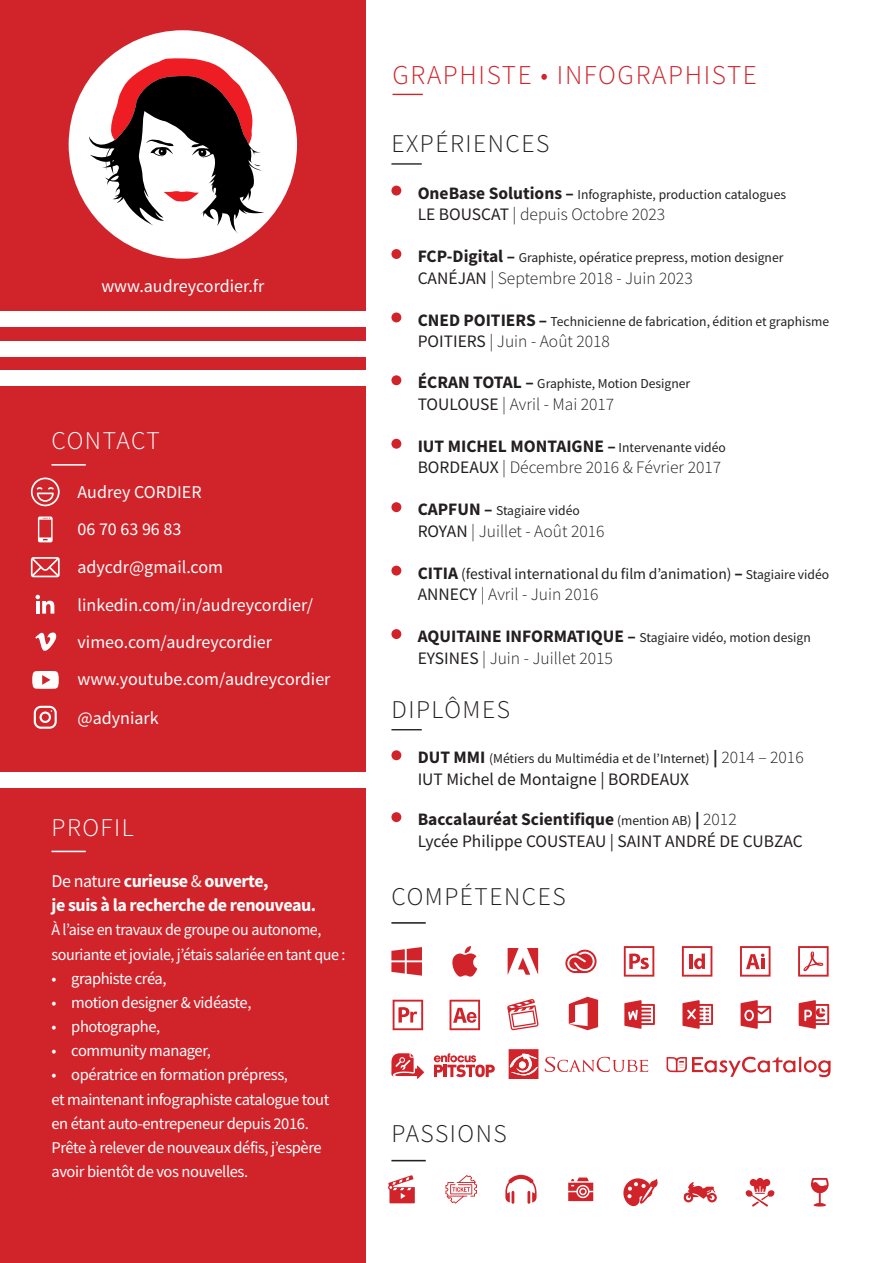
<style>
.page{position:relative;width:893px;height:1263px;background:#fff}
.page>*{position:absolute;margin:0;border:0;box-sizing:border-box;transform-origin:0 0}
.t1{font:300 27.15px "Source Sans Pro";letter-spacing:.06em;color:#d1232a}
.t2{font:300 25.5px "Source Sans Pro";letter-spacing:.06em;color:#231f20}
.t3{font:300 25.5px "Source Sans Pro";letter-spacing:.06em;color:#fff}
.t4{font:18px/38px "Source Sans Pro";color:#fff}
.t5{font:700 18px/24.2px "Source Sans Pro";letter-spacing:-.025em;color:#fff}
.t6{font:300 17.55px/21.3px "Source Sans Pro";color:#231f20}
.t7{font:17.55px/21.3px "Source Sans Pro";color:#231f20}
.t8{font:16.5px/24.2px "Source Sans Pro";letter-spacing:-.025em;color:#fff}
.t9{font:15.6px "Source Sans Pro";color:#231f20}
.t10{font:13.65px "Source Sans Pro";color:#231f20}
.s1{font-weight:400}
.s2{font-weight:700;font-size:17.55px}
.s3{font-weight:700}
.s4{font-weight:400;font-size:13.65px}
.s5{font-size:13.65px}
.s6{font-weight:300;font-size:17.55px}
.s7{font-weight:300}
</style>
<div class="page">
<div style="left:0;top:0;width:366px;height:1263px;background:#d1232a"></div>
<div style="left:0;top:312px;width:370px;height:15px;background:#fff"></div>
<div style="left:0;top:341px;width:370px;height:15px;background:#fff"></div>
<div style="left:0;top:371px;width:370px;height:15px;background:#fff"></div>
<hr style="left:52px;top:851px;width:34px;height:1px;background:#fff">
<hr style="left:52px;top:464px;width:34px;height:2px;background:#fff">
<hr style="left:391px;top:922px;width:35px;height:2px;background:#231f20">
<hr style="left:391px;top:1160px;width:35px;height:1px;background:#231f20">
<svg style="left:34px;top:706px;width:23px;height:23px"></svg>
<svg style="left:31px;top:557px;width:29px;height:20px"></svg>
<svg style="left:32px;top:671px;width:27px;height:18px"></svg>
<svg style="left:36px;top:595px;width:18px;height:19px"></svg>
<svg style="left:31px;top:477px;width:29px;height:29px"></svg>
<svg style="left:38px;top:516px;width:15px;height:26px"></svg>
<svg style="left:35px;top:632px;width:21px;height:19px"></svg>
<svg style="left:811px;top:1178px;width:18px;height:28px"></svg>
<svg style="left:568px;top:1177px;width:25px;height:24px"></svg>
<svg style="left:684px;top:1182px;width:33px;height:20px"></svg>
<svg style="left:623px;top:1178px;width:35px;height:28px"></svg>
<svg style="left:745px;top:1178px;width:30px;height:29px"></svg>
<svg style="left:388px;top:1175px;width:27px;height:28px"></svg>
<svg style="left:445px;top:1175px;width:32px;height:28px"></svg>
<svg style="left:505px;top:1175px;width:31px;height:29px"></svg>
<svg style="left:509px;top:1049px;width:29px;height:30px"></svg>
<svg style="left:569px;top:997px;width:29px;height:33px"></svg>
<svg style="left:624px;top:946px;width:30px;height:30px"></svg>
<svg style="left:508px;top:948px;width:30px;height:27px"></svg>
<svg style="left:682px;top:946px;width:30px;height:30px"></svg>
<svg style="left:740px;top:946px;width:30px;height:30px"></svg>
<svg style="left:798px;top:946px;width:31px;height:30px"></svg>
<svg style="left:624px;top:1000px;width:31px;height:29px"></svg>
<svg style="left:799px;top:1000px;width:30px;height:29px"></svg>
<svg style="left:741px;top:1000px;width:30px;height:29px"></svg>
<div style="left:746px;top:1011px;width:6px;height:8px;background:#d1232a;border-radius:50%"></div>
<svg style="left:682px;top:1000px;width:31px;height:29px"></svg>
<svg style="left:565px;top:950px;width:32px;height:23px"></svg>
<svg style="left:434px;top:1053px;width:61px;height:24px"></svg>
<svg style="left:391px;top:1053px;width:33px;height:26px"></svg>
<svg style="left:452px;top:946px;width:25px;height:31px"></svg>
<svg style="left:391px;top:947px;width:31px;height:29px"></svg>
<svg style="left:393px;top:1000px;width:30px;height:30px"></svg>
<svg style="left:450px;top:1000px;width:30px;height:30px"></svg>
<svg style="left:507px;top:999px;width:32px;height:31px"></svg>
<hr style="left:391px;top:729px;width:31px;height:1px;background:#231f20">
<div style="left:391px;top:750px;width:10px;height:10px;background:#d1232a;border-radius:50%"></div>
<div style="left:391px;top:812px;width:10px;height:10px;background:#d1232a;border-radius:50%"></div>
<hr style="left:391px;top:163px;width:31px;height:2px;background:#231f20">
<div style="left:391px;top:186px;width:10px;height:10px;background:#d1232a;border-radius:50%"></div>
<div style="left:391px;top:249px;width:10px;height:10px;background:#d1232a;border-radius:50%"></div>
<div style="left:391px;top:312px;width:10px;height:10px;background:#d1232a;border-radius:50%"></div>
<div style="left:391px;top:375px;width:10px;height:10px;background:#d1232a;border-radius:50%"></div>
<div style="left:391px;top:439px;width:10px;height:10px;background:#d1232a;border-radius:50%"></div>
<div style="left:391px;top:502px;width:10px;height:10px;background:#d1232a;border-radius:50%"></div>
<div style="left:391px;top:566px;width:10px;height:10px;background:#d1232a;border-radius:50%"></div>
<div style="left:391px;top:629px;width:10px;height:10px;background:#d1232a;border-radius:50%"></div>
<hr style="left:392px;top:94px;width:31px;height:1px;background:#d1232a">
<div style="left:0;top:772px;width:370px;height:15px;background:#fff"></div>
<div style="left:69px;top:30px;width:228px;height:229px;background:#fff;border-radius:50%"></div>
<svg style="left:89px;top:58px;width:176px;height:178px"></svg>
<svg style="left:666px;top:1056px;width:165px;height:21px"></svg>
<svg style="left:545px;top:1056px;width:103px;height:16px"></svg>
<h3 class="t4" style="left:101px;top:267px;width:164px">www.audreycordier.fr</h3>
<h2 class="t3" style="left:52px;top:425px;width:110px">CONTACT</h2>
<h3 class="t4" style="left:78px;top:473px;width:126px">Audrey CORDIER</h3>
<h3 class="t4" style="left:78px;top:510px;width:105px">06 70 63 96 83</h3>
<h3 class="t4" style="left:78px;top:548px;width:237px">adycdr@gmail.com linkedin.com/in/audreycordier/</h3>
<h3 class="t4" style="left:78px;top:623px;width:196px">vimeo.com/audreycordier</h3>
<h3 class="t4" style="left:78px;top:660px;width:254px">www.youtube.com/audreycordier</h3>
<h3 class="t4" style="left:78px;top:698px;width:83px">@adyniark</h3>
<h2 class="t3" style="left:52px;top:812px;width:84px">PROFIL</h2>
<h3 class="t5" style="left:52px;top:869px;width:266px"><span class="s1">De nature</span> curieuse <span class="s1">&amp;</span> ouverte,<br>je suis à la recherche de renouveau.</h3>
<p class="t8" style="left:52px;top:918px;width:295px">À l’aise en travaux de groupe ou autonome, souriante et joviale, j’étais salariée en tant que :</p>
<p class="t8" style="left:52px;top:966px;width:117px">• graphiste créa,</p>
<p class="t8" style="left:52px;top:990px;width:201px">• motion designer &amp; vidéaste,</p>
<p class="t8" style="left:52px;top:1014px;width:110px">• photographe,</p>
<p class="t8" style="left:52px;top:1038px;width:161px">• community manager,</p>
<p class="t8" style="left:52px;top:1063px;width:279px">• opératrice en formation prépress,<br>et maintenant infographiste catalogue tout en étant auto-entrepeneur depuis 2016.<br>Prête à relever de nouveaux défis, j’espère avoir bientôt de vos nouvelles.</p>
<h1 class="t1" style="left:392px;top:59px;width:366px">GRAPHISTE • INFOGRAPHISTE</h1>
<h2 class="t2" style="left:391px;top:128px;width:159px">EXPÉRIENCES</h2>
<p class="t10" style="left:418px;top:185px;width:370px"><span class="s2">OneBase Solutions –</span> Infographiste, production catalogues</p>
<p class="t6" style="left:418px;top:204px;width:249px"><span class="s1">LE BOUSCAT</span> | depuis Octobre 2023</p>
<p class="t10" style="left:418px;top:249px;width:367px"><span class="s2">FCP-Digital –</span> Graphiste, opératice prepress, motion designer</p>
<p class="t6" style="left:418px;top:267px;width:277px"><span class="s1">CANÉJAN</span> | Septembre 2018 - Juin 2023</p>
<p class="t10" style="left:418px;top:312px;width:413px"><span class="s2">CNED POITIERS –</span> Technicienne de fabrication, édition et graphisme</p>
<p class="t6" style="left:418px;top:330px;width:194px"><span class="s1">POITIERS</span> | Juin - Août 2018</p>
<p class="t10" style="left:418px;top:375px;width:274px"><span class="s2">ÉCRAN TOTAL –</span> Graphiste, Motion Designer</p>
<p class="t6" style="left:418px;top:393px;width:198px"><span class="s1">TOULOUSE</span> | Avril - Mai 2017</p>
<p class="t6" style="left:418px;top:435px;width:310px"><span class="s3">IUT MICHEL MONTAIGNE –</span> <span class="s4">Intervenante vidéo<br></span><span class="s1">BORDEAUX</span> | Décembre 2016 &amp; Février 2017</p>
<p class="t10" style="left:418px;top:502px;width:164px"><span class="s2">CAPFUN –</span> Stagiaire vidéo</p>
<p class="t6" style="left:418px;top:520px;width:188px"><span class="s1">ROYAN</span> | Juillet - Août 2016</p>
<p class="t9" style="left:418px;top:564px;width:413px"><span class="s2">CITIA</span> (festival international du film d’animation) <span class="s2">–</span> <span class="s5">Stagiaire vidéo</span></p>
<p class="t6" style="left:418px;top:584px;width:182px"><span class="s1">ANNECY</span> | Avril - Juin 2016</p>
<p class="t10" style="left:418px;top:629px;width:395px"><span class="s2">AQUITAINE INFORMATIQUE –</span> Stagiaire vidéo, motion design</p>
<p class="t6" style="left:418px;top:647px;width:197px"><span class="s1">EYSINES</span> | Juin - Juillet 2015</p>
<h2 class="t2" style="left:391px;top:694px;width:120px">DIPLÔMES</h2>
<p class="t10" style="left:418px;top:750px;width:388px"><span class="s2">DUT MMI</span> (Métiers du Multimédia et de l’Internet) <span class="s2">|</span> <span class="s6">2014 – 2016</span></p>
<p class="t7" style="left:418px;top:768px;width:273px">IUT Michel de Montaigne | BORDEAUX</p>
<p class="t7" style="left:418px;top:809px;width:387px"><span class="s3">Baccalauréat Scientifique</span> <span class="s5">(mention AB)</span> <span class="s3">|</span> <span class="s7">2012<br></span>Lycée Philippe COUSTEAU | SAINT ANDRÉ DE CUBZAC</p>
<h2 class="t2" style="left:391px;top:881px;width:176px">COMPÉTENCES</h2>
<h2 class="t2" style="left:391px;top:1118px;width:117px">PASSIONS</h2>
</div>
